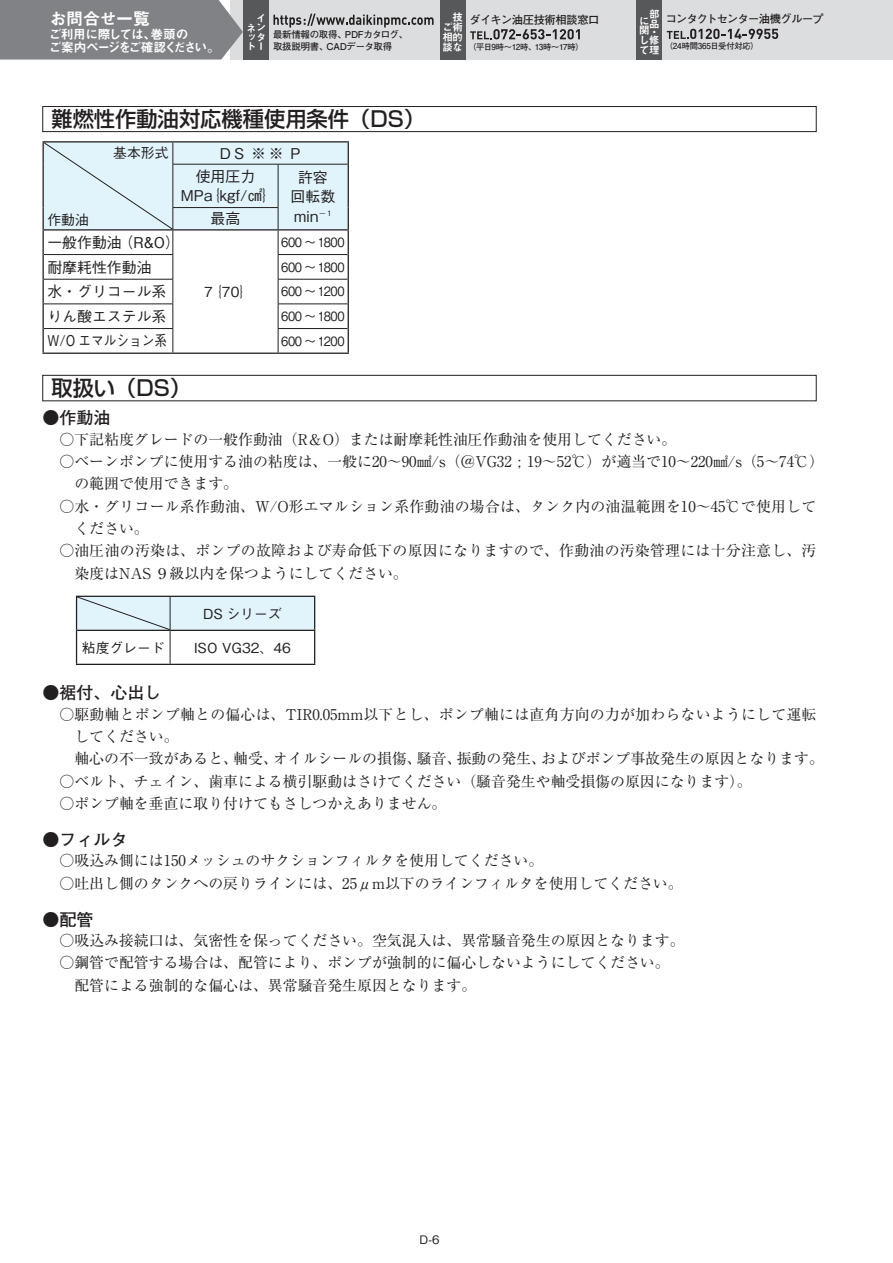
<style>
.page{position:relative;width:893px;height:1263px;background:#fff}
.page>*{position:absolute;margin:0;border:0;box-sizing:border-box;transform-origin:0 0}
.t1{font:500 21.3px "Shin Go Pro";color:#231f20}
.t2{font:700 16.95px "Futo Go B101 Pro";color:#231f20}
.t3{font:16.95px "Midashi Go Pro MB31 90 pv RKSJ H";letter-spacing:-.03em;color:#fff}
.t4{font:14.85px/22.4px "Ryumin Pro";color:#231f20}
.t5{font:14.85px/22.4px "Ryumin Pro";letter-spacing:.02em;color:#231f20}
.t6{font:500 14.85px/19.2px "Gothic BBB Pro";color:#231f20}
.t7{font:500 14.85px "Gothic BBB Pro";color:#231f20;scale:.85 1}
.t8{font:500 13.8px "Gothic BBB Pro";color:#231f20}
.t9{font:500 12.75px "Gothic BBB Pro";letter-spacing:-.03em;color:#231f20;scale:.9 1}
.t10{font:12.75px/13.4px "Midashi Go Pro MB31 90 pv RKSJ H";letter-spacing:-.07em;color:#fff}
.t11{font:500 11.7px "Gothic BBB Pro";color:#231f20}
.t12{font:11.25px "Futo Go B101 Pro Bold 90 pv RKSJ H";letter-spacing:-.075em;color:#231f20}
.t13{font:11.25px "Futo Go B101 Pro Bold 90 pv RKSJ H";letter-spacing:-.025em;color:#231f20}
.t14{font:10.5px/10.1px "Midashi Go Pro MB31 90 pv RKSJ V";color:#fff}
.t15{font:10.05px/9.4px "Midashi Go Pro MB31 90 pv RKSJ V";color:#fff;text-align:justify}
.t16{font:9.45px/11.4px "Futo Go B101 Pro Bold 90 pv RKSJ H";letter-spacing:-.035em;color:#231f20}
.t17{font:8.25px "Futo Go B101 Pro Bold 90 pv RKSJ H";letter-spacing:-.06em;color:#231f20}
.t18{font:8.25px "Futo Go B101 Pro Bold 90 pv RKSJ H";letter-spacing:-.025em;color:#231f20}
</style>
<div class="page">
<div style="left:269px;top:0;width:171px;height:60px;background:#dcdddf"></div>
<div style="left:466px;top:0;width:171px;height:60px;background:#dcdddf"></div>
<div style="left:662px;top:0;width:231px;height:60px;background:#dcdddf"></div>
<div style="left:0;top:0;width:243px;height:60px;background:#808285"></div>
<div style="left:243px;top:0;width:26px;height:60px;background:#57585a"></div>
<div style="left:440px;top:0;width:26px;height:60px;background:#57585a"></div>
<div style="left:637px;top:0;width:25px;height:60px;background:#57585a"></div>
<svg style="left:470px;top:29px;width:110px;height:10px"></svg>
<svg style="left:667px;top:29px;width:111px;height:10px"></svg>
<svg style="left:273px;top:14px;width:161px;height:14px"></svg>
<div style="left:43px;top:106px;width:773px;height:26px;border:1px solid #231f20"></div>
<hr style="left:43px;top:141px;width:130px;height:1px;background:#231f20">
<hr style="left:173px;top:141px;width:105px;height:1px;background:#231f20">
<hr style="left:278px;top:141px;width:71px;height:1px;background:#231f20">
<hr style="left:173px;top:353px;width:105px;height:1px;background:#231f20">
<hr style="left:43px;top:353px;width:130px;height:1px;background:#231f20">
<hr style="left:278px;top:353px;width:71px;height:1px;background:#231f20">
<svg style="left:43px;top:142px;width:306px;height:211px"></svg>
<div style="left:43px;top:375px;width:773px;height:26px;border:1px solid #231f20"></div>
<hr style="left:76px;top:596px;width:94px;height:1px;background:#231f20">
<hr style="left:76px;top:597px;width:1px;height:33px;background:#231f20">
<hr style="left:76px;top:630px;width:94px;height:1px;background:#231f20">
<hr style="left:76px;top:631px;width:1px;height:33px;background:#231f20">
<hr style="left:170px;top:630px;width:145px;height:1px;background:#231f20">
<hr style="left:314px;top:631px;width:1px;height:33px;background:#231f20">
<hr style="left:170px;top:630px;width:1px;height:34px;background:#231f20">
<hr style="left:76px;top:664px;width:94px;height:1px;background:#231f20">
<hr style="left:170px;top:664px;width:145px;height:1px;background:#231f20">
<svg style="left:77px;top:596px;width:238px;height:34px;background:#d6e8f0"></svg>
<p class="t3" style="left:50px;top:5px;width:102px">お問合せ一覧</p>
<p class="t14" style="left:649px;top:8px;width:11px">部品</p>
<p class="t14" style="left:639px;top:27px;width:21px;line-height:8.2px;text-indent:10px">・し修</p>
<p class="t14" style="left:639px;top:44px;width:21px">て理</p>
<p class="t14" style="left:442px;top:11px;width:22px;text-align:justify;text-indent:10px">技ご術相的談な</p>
<p class="t13" style="left:469px;top:10px;width:132px">ダイキン油圧技術相談窓口</p>
<p class="t17" style="left:468px;top:40px;width:117px">（平日9時～12時、13時～17時）</p>
<p class="t15" style="left:246px;top:12px;width:21px;text-indent:10px">イネンッタトー</p>
<p class="t14" style="left:639px;top:14px;width:11px">に関</p>
<p class="t10" style="left:49px;top:26px;width:173px">ご利用に際しては、巻頭の<br>ご案内ページをご確認ください。</p>
<p class="t16" style="left:273px;top:28px;width:137px">最新情報の取得、PDFカタログ、取扱説明書、CADデータ取得</p>
<p class="t12" style="left:666px;top:10px;width:159px">コンタクトセンター油機グループ</p>
<p class="t18" style="left:665px;top:40px;width:96px">（24時間365日受付対応）</p>
<h1 class="t1" style="left:51px;top:102px;width:375px">難燃性作動油対応機種使用条件（DS）</h1>
<p class="t8" style="left:67px;top:141px;width:103px">　　　 基本形式</p>
<p class="t6" style="left:196px;top:140px;width:107px;line-height:23.1px;text-indent:24px">DS ※※ P使用圧力</p>
<p class="t6" style="left:181px;top:184px;width:98px">MPa｛kgf/㎠｝</p>
<p class="t6" style="left:291px;top:166px;width:46px;text-align:center">許容回転数min<sup>−1</sup></p>
<p class="t6" style="left:211px;top:207px;width:31px">最高</p>
<p class="t8" style="left:47px;top:208px;width:43px">作動油</p>
<p class="t6" style="left:47px;top:231px;width:134px">一般作動油（R&amp;O）</p>
<p class="t9" style="left:281px;top:232px;width:72px">600 〜 1800</p>
<p class="t6" style="left:47px;top:255px;width:106px">耐摩耗性作動油</p>
<p class="t9" style="left:281px;top:257px;width:72px">600 〜 1800</p>
<p class="t6" style="left:47px;top:280px;width:121px">水・グリコール系</p>
<p class="t9" style="left:281px;top:281px;width:72px">600 〜 1200</p>
<p class="t6" style="left:47px;top:305px;width:121px">りん酸エステル系</p>
<p class="t9" style="left:281px;top:306px;width:72px">600 〜 1800</p>
<p class="t7" style="left:47px;top:329px;width:142px">W/O エマルション系</p>
<p class="t9" style="left:281px;top:330px;width:72px">600 〜 1200</p>
<h1 class="t1" style="left:51px;top:371px;width:141px">取扱い（DS）</h1>
<p class="t2" style="left:43px;top:404px;width:70px">●作動油</p>
<p class="t4" style="left:60px;top:427px;width:618px">○下記粘度グレードの一般作動油（R＆O）または耐摩耗性油圧作動油を使用してください。</p>
<p class="t4" style="left:60px;top:449px;width:766px">○ベーンポンプに使用する油の粘度は、一般に20〜90㎟/s（＠VG32 ; 19〜52℃）が適当で10〜220㎟/s（5〜74℃）　の範囲で使用できます。</p>
<p class="t4" style="left:74px;top:494px;width:743px;text-indent:-15px">○水・グリコール系作動油、W/O形エマルション系作動油の場合は、タンク内の油温範囲を10〜45℃で使用してください。</p>
<p class="t5" style="left:74px;top:538px;width:743px;text-indent:-15px">○油圧油の汚染は、ポンプの故障および寿命低下の原因になりますので、作動油の汚染管理には十分注意し、汚染度はNAS ９級以内を保つようにしてください。</p>
<p class="t8" style="left:203px;top:602px;width:80px">DS シリーズ</p>
<p class="t8" style="left:82px;top:636px;width:84px">粘度グレード</p>
<p class="t8" style="left:194px;top:636px;width:98px">ISO VG32、46</p>
<p class="t2" style="left:43px;top:679px;width:121px">●裾付、心出し</p>
<p class="t4" style="left:60px;top:702px;width:758px">○駆動軸とポンプ軸との偏心は、TIR0.05mm以下とし、ポンプ軸には直角方向の力が加わらないようにして運転</p>
<p class="t4" style="left:74px;top:724px;width:106px">してください。</p>
<p class="t4" style="left:60px;top:746px;width:766px">　軸心の不一致があると、軸受、オイルシールの損傷、騒音、振動の発生、およびポンプ事故発生の原因となります。</p>
<p class="t4" style="left:60px;top:769px;width:694px">○ベルト、チェイン、歯車による横引駆動はさけてください（騒音発生や軸受損傷の原因になります）。</p>
<p class="t4" style="left:60px;top:791px;width:388px">○ポンプ軸を垂直に取り付けてもさしつかえありません。</p>
<p class="t2" style="left:43px;top:826px;width:87px">●フィルタ</p>
<p class="t4" style="left:60px;top:848px;width:485px">○吸込み側には150メッシュのサクションフィルタを使用してください。</p>
<p class="t4" style="left:60px;top:871px;width:625px">○吐出し側のタンクへの戻りラインには、25μm以下のラインフィルタを使用してください。</p>
<p class="t2" style="left:43px;top:905px;width:53px">●配管</p>
<p class="t4" style="left:60px;top:928px;width:627px">○吸込み接続口は、気密性を保ってください。空気混入は、異常騒音発生の原因となります。</p>
<p class="t4" style="left:60px;top:950px;width:612px">○鋼管で配管する場合は、配管により、ポンプが強制的に偏心しないようにしてください。　配管による強制的な偏心は、異常騒音発生原因となります。</p>
<p class="t8" style="left:204px;top:280px;width:51px">7｛70｝</p>
<p class="t11" style="left:419px;top:1230px;width:21px">D-6</p>
</div>
